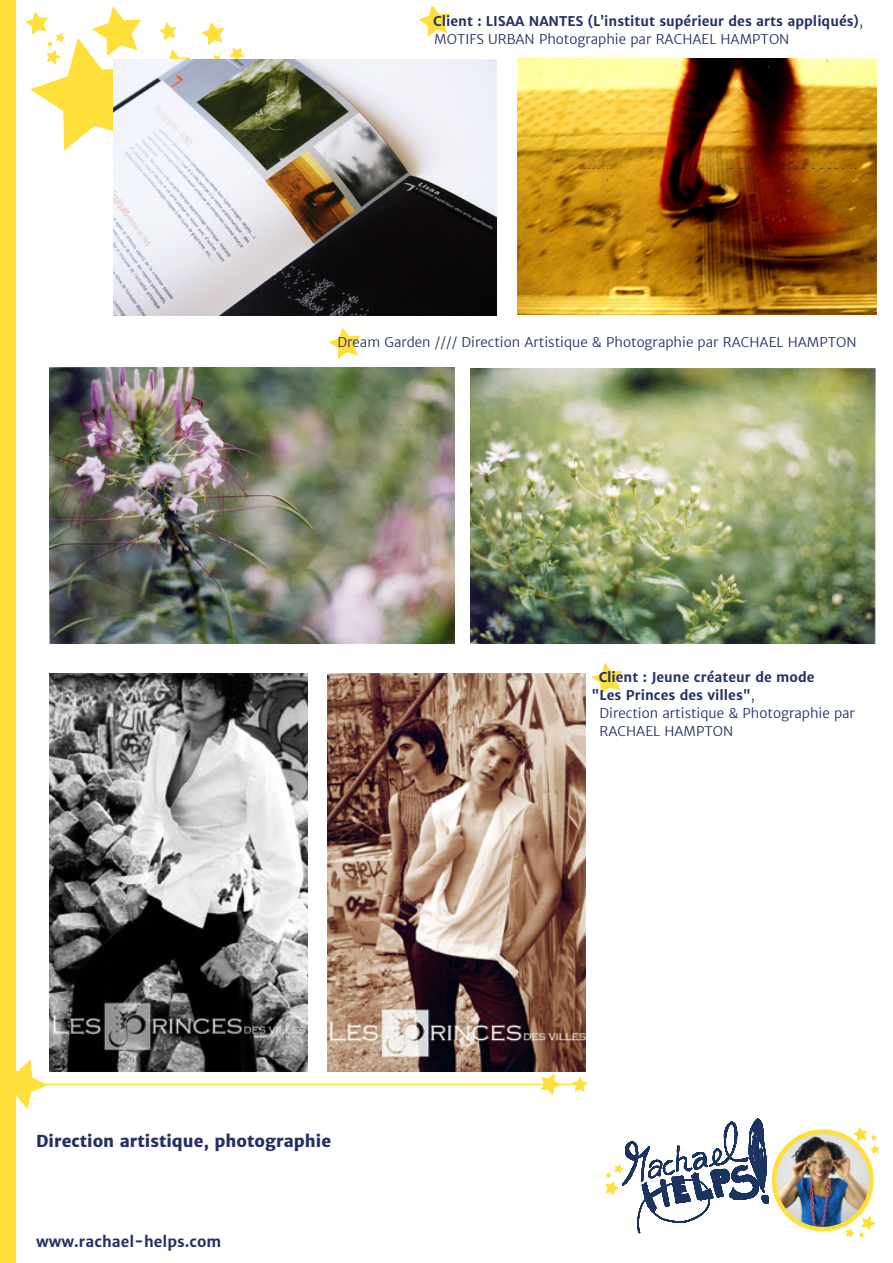
<style>
.page{position:relative;width:893px;height:1263px;background:#fff}
.page>*{position:absolute;margin:0;border:0;box-sizing:border-box;transform-origin:0 0}
.t1{font:800 16.5px "Merriweather Sans";color:#253064}
.t2{font:700 15px "Merriweather Sans";color:#253064}
.t3{font:700 13.5px/18px "Merriweather Sans";color:#253064}
.t4{font:300 13.5px/18px "Merriweather Sans";color:#253064}
.s1{font-weight:300}
</style>
<div class="page">
<svg style="left:592px;top:663px;width:30px;height:31px"></svg>
<svg style="left:329px;top:328px;width:31px;height:31px"></svg>
<svg style="left:419px;top:5px;width:30px;height:31px"></svg>
<svg style="left:159px;top:23px;width:17px;height:17px"></svg>
<svg style="left:202px;top:22px;width:42px;height:37px"></svg>
<svg style="left:169px;top:49px;width:21px;height:10px"></svg>
<svg style="left:26px;top:7px;width:115px;height:143px"></svg>
<hr style="left:34px;top:1084px;width:546px;height:1px;background:#ffe03b">
<svg style="left:16px;top:1060px;width:31px;height:48px"></svg>
<svg style="left:572px;top:1077px;width:15px;height:15px"></svg>
<svg style="left:541px;top:1074px;width:20px;height:21px"></svg>
<div style="left:0;top:0;width:16px;height:1263px;background:#ffe03b"></div>
<svg style="left:605px;top:1118px;width:274px;height:120px"></svg>
<img style="left:517px;top:58px;width:359px;height:256px">
<img style="left:113px;top:59px;width:383px;height:256px">
<svg style="left:581px;top:168px;width:275px;height:1px"></svg>
<img style="left:50px;top:367px;width:405px;height:276px">
<img style="left:471px;top:368px;width:405px;height:275px">
<img style="left:49px;top:673px;width:258px;height:398px">
<img style="left:328px;top:673px;width:258px;height:398px">
<p class="t3" style="left:433px;top:13px;width:431px">Client : LISAA NANTES (L’institut supérieur des arts appliqués)<span class="s1">,<br>MOTIFS URBAN Photographie par RACHAEL HAMPTON</span></p>
<p class="t4" style="left:337px;top:333px;width:521px">Dream Garden //// Direction Artistique &amp; Photographie par RACHAEL HAMPTON</p>
<p class="t3" style="left:591px;top:669px;width:225px;text-indent:7px">Client : Jeune créateur de mode "Les Princes des villes"<span class="s1">,</span></p>
<p class="t4" style="left:599px;top:705px;width:257px">Direction artistique &amp; Photographie par<br>RACHAEL HAMPTON</p>
<p class="t1" style="left:36px;top:1130px;width:297px">Direction artistique, photographie</p>
<p class="t2" style="left:36px;top:1232px;width:187px">www.rachael-helps.com</p>
</div>
